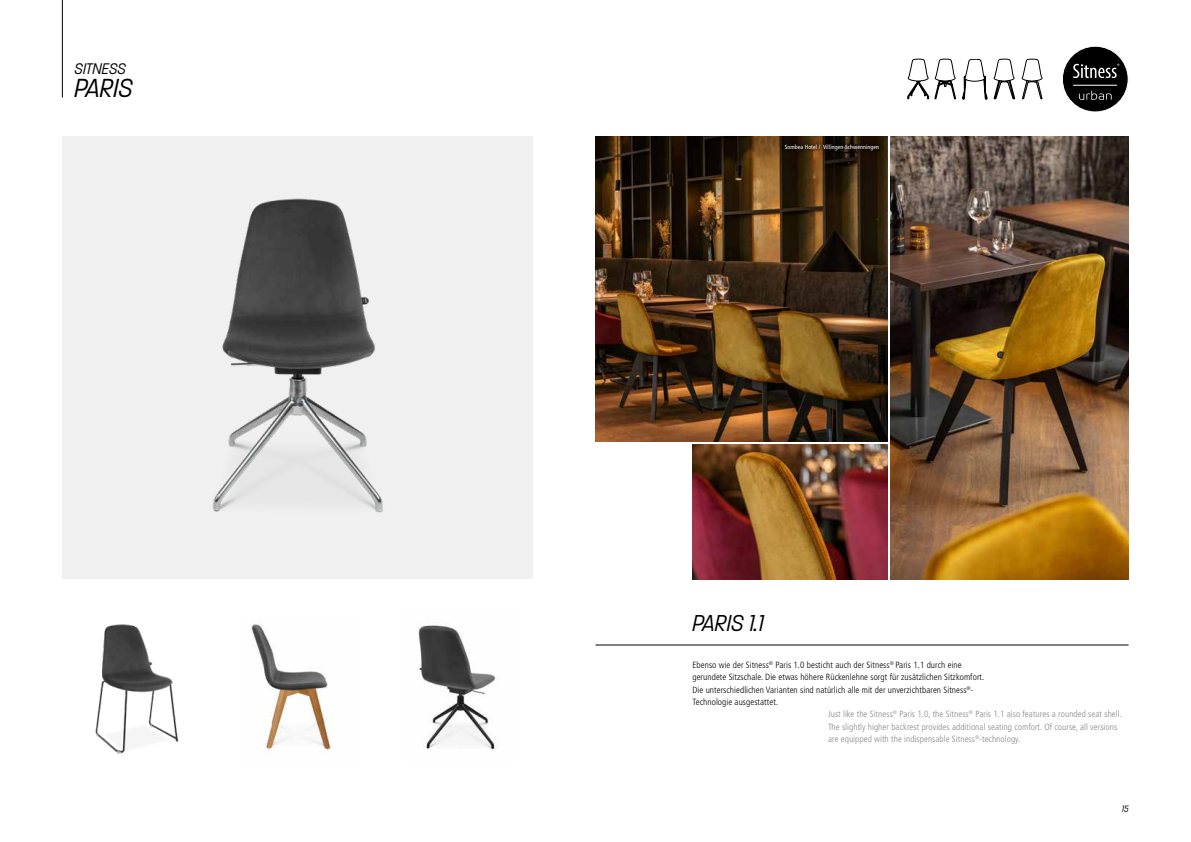
<style>
.page{position:relative;width:1191px;height:842px;background:#fff}
.page>*{position:absolute;margin:0;border:0;box-sizing:border-box;transform-origin:0 0}
.t1{font:italic 300 28.4px "Paralucent Condensed";color:#000}
.t2{font:italic 300 25px "Paralucent Condensed";color:#000}
.t3{font:italic 300 16.7px "Paralucent Condensed";color:#000}
.t4{font:italic 300 10px "Paralucent Condensed";color:#000}
.t5{font:300 condensed 9px "Frutiger LT";letter-spacing:.01em;color:#000}
.t6{font:300 condensed 9px "Frutiger LT";letter-spacing:.01em;color:#868786}
.t7{font:condensed 6px "Frutiger LT";letter-spacing:.01em;color:#fff}
</style>
<div class="page">
<div style="left:62px;top:136px;width:471px;height:443px;background:#f0f0f0"></div>
<img style="left:251px;top:624px;width:80px;height:130px">
<img style="left:95px;top:624px;width:84px;height:130px">
<img style="left:418px;top:625px;width:78px;height:125px">
<img style="left:692px;top:444px;width:195px;height:135px">
<img style="left:890px;top:136px;width:238px;height:443px">
<img style="left:595px;top:136px;width:292px;height:305px">
<hr style="left:62px;top:0;width:1px;height:98px;background:#000">
<hr style="left:595px;top:645px;width:533px;height:1px;background:#000">
<svg style="left:907px;top:59px;width:48px;height:40px"></svg>
<svg style="left:962px;top:59px;width:81px;height:40px"></svg>
<img style="left:212px;top:198px;width:171px;height:315px">
<div style="left:780px;top:139px;width:103px;height:17px;background:#000;opacity:.33"></div>
<svg style="left:1062px;top:46px;width:66px;height:66px"></svg>
<h3 class="t3" style="left:75px;top:59px;width:53px">SITNESS</h3>
<h1 class="t1" style="left:75px;top:72px;width:60px">PARIS</h1>
<p class="t7" style="left:784px;top:144px;width:96px">Sombea Hotel / Villingen-Schwenningen</p>
<h2 class="t2" style="left:692px;top:609px;width:73px">PARIS 1.1</h2>
<p class="t5" style="left:692px;top:659px;width:271px">Ebenso wie der Sitness<sup>®</sup> Paris 1.0 besticht auch der Sitness<sup>®</sup> Paris 1.1 durch eine</p>
<p class="t5" style="left:692px;top:672px;width:293px">gerundete Sitzschale. Die etwas höhere Rückenlehne sorgt für zusätzlichen Sitzkomfort.</p>
<p class="t5" style="left:692px;top:684px;width:282px">Die unterschiedlichen Varianten sind natürlich alle mit der unverzichtbaren Sitness<sup>®</sup>-</p>
<p class="t5" style="left:692px;top:697px;width:87px">Technologie ausgestattet.</p>
<p class="t6" style="left:828px;top:709px;width:295px">Just like the Sitness<sup>®</sup> Paris 1.0, the Sitness<sup>®</sup> Paris 1.1 also features a rounded seat shell.</p>
<p class="t6" style="left:828px;top:721px;width:291px">The slightly higher backrest provides additional seating comfort. Of course, all versions</p>
<p class="t6" style="left:828px;top:734px;width:194px">are equipped with the indispensable Sitness<sup>®</sup>-technology.</p>
<p class="t4" style="left:1122px;top:803px;width:8px">15</p>
</div>
